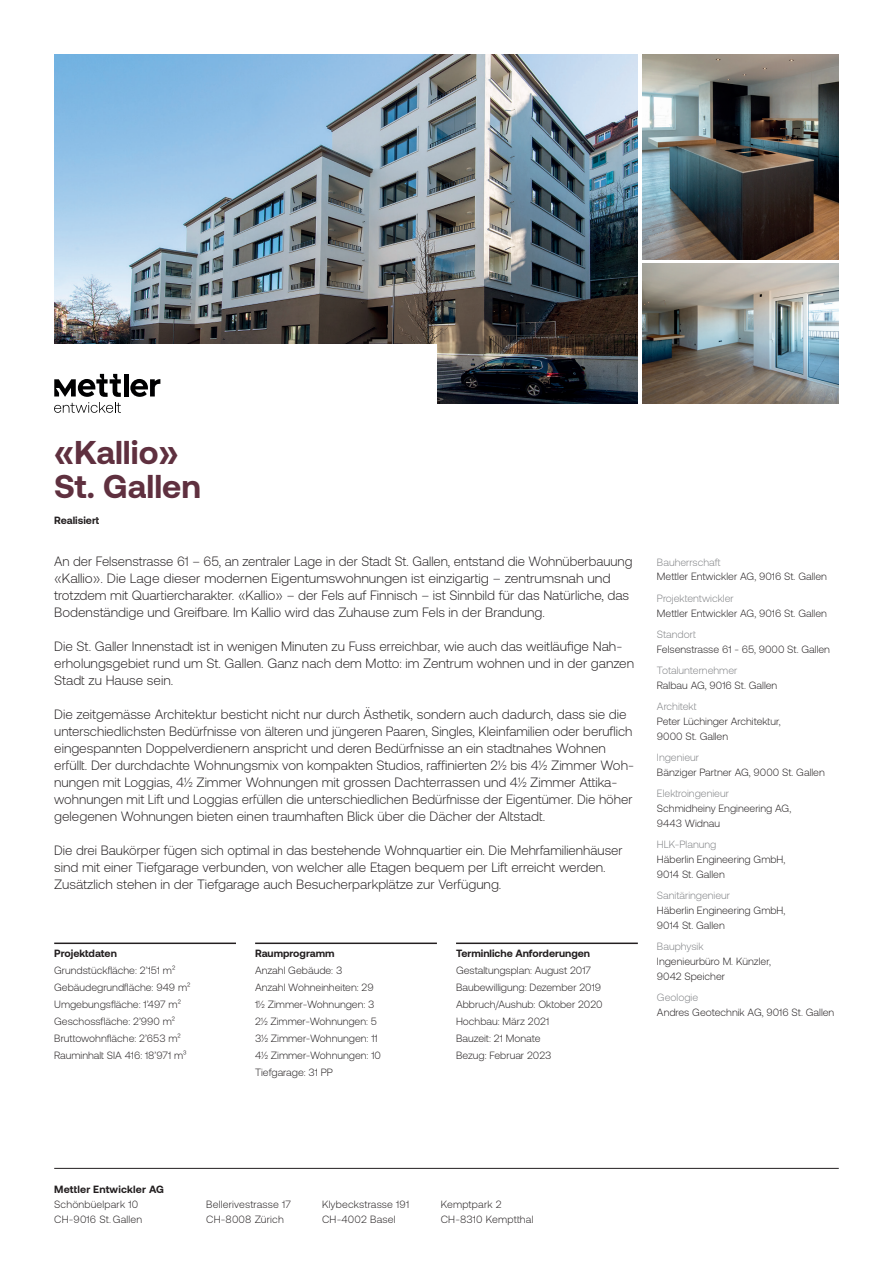
<style>
.page{position:relative;width:893px;height:1263px;background:#fff}
.page>*{position:absolute;margin:0;border:0;box-sizing:border-box;transform-origin:0 0}
.t1{font:700 33px/34px "Aeonik";color:#5f303f}
.t2{font:300 13.5px/17px "Aeonik";color:#231f20}
.t3{font:300 10.5px/17px "Aeonik";color:#231f20}
.t4{font:300 10.5px "Aeonik";color:#808285}
.t5{font:700 10.5px "Aeonik";color:#231f20}
</style>
<div class="page">
<hr style="left:255px;top:942px;width:182px;height:2px;background:#231f20">
<hr style="left:456px;top:942px;width:182px;height:2px;background:#231f20">
<hr style="left:54px;top:942px;width:182px;height:2px;background:#231f20">
<hr style="left:54px;top:1168px;width:785px;height:1px;background:#231f20">
<img style="left:642px;top:264px;width:197px;height:140px">
<img style="left:642px;top:54px;width:197px;height:205px">
<img style="left:54px;top:54px;width:584px;height:350px">
<div style="left:0;top:344px;width:437px;height:322px;background:#fff"></div>
<hr style="left:124px;top:374px;width:4px;height:22px;background:#000001">
<svg style="left:54px;top:374px;width:67px;height:39px"></svg>
<svg style="left:130px;top:379px;width:30px;height:18px"></svg>
<h1 class="t1" style="left:54px;top:435px;width:148px">«Kallio»<br>St. Gallen</h1>
<p class="t5" style="left:54px;top:514px;width:47px">Realisiert</p>
<p class="t2" style="left:54px;top:552px;width:580px">An der Felsenstrasse 61 – 65, an zentraler Lage in der Stadt St. Gallen, entstand die Wohnüberbauung «Kallio». Die Lage dieser modernen Eigentumswohnungen ist einzigartig – zentrumsnah und trotzdem mit Quartiercharakter. «Kallio» – der Fels auf Finnisch – ist Sinnbild für das Natürliche, das Bodenständige und Greifbare. Im Kallio wird das Zuhause zum Fels in der Brandung.</p>
<p class="t2" style="left:54px;top:637px;width:581px">Die St. Galler Innenstadt ist in wenigen Minuten zu Fuss erreichbar, wie auch das weitläufige Nah&shy;erholungsgebiet rund um St. Gallen. Ganz nach dem Motto: im Zentrum wohnen und in der ganzen<br>Stadt zu Hause sein.</p>
<p class="t2" style="left:54px;top:705px;width:581px">Die zeitgemässe Architektur besticht nicht nur durch Ästhetik, sondern auch dadurch, dass sie die unterschiedlichsten Bedürfnisse von älteren und jüngeren Paaren, Singles, Kleinfamilien oder beruflich eingespannten Doppelverdienern anspricht und deren Bedürfnisse an ein stadtnahes Wohnen erfüllt. Der durchdachte Wohnungsmix von kompakten Studios, raffinierten 2½ bis 4½ Zimmer Woh&shy;nungen mit Loggias, 4½ Zimmer Wohnungen mit grossen Dachterrassen und 4½ Zimmer Attika&shy;wohnungen mit Lift und Loggias erfüllen die unterschiedlichen Bedürfnisse der Eigentümer. Die höher gelegenen Wohnungen bieten einen traumhaften Blick über die Dächer der Altstadt.</p>
<p class="t2" style="left:54px;top:842px;width:570px">Die drei Baukörper fügen sich optimal in das bestehende Wohnquartier ein. Die Mehrfamilienhäuser sind mit einer Tiefgarage verbunden, von welcher alle Etagen bequem per Lift erreicht werden.<br>Zusätzlich stehen in der Tiefgarage auch Besucherparkplätze zur Verfügung.</p>
<p class="t5" style="left:54px;top:947px;width:64px">Projektdaten</p>
<p class="t3" style="left:54px;top:962px;width:138px">Grundstückfläche: 2’151 m²<br>Gebäudegrundfläche: 949 m²<br>Umgebungsfläche: 1’497 m²<br>Geschossfläche: 2’990 m²<br>Bruttowohnfläche: 2’653 m²<br>Rauminhalt SIA 416: 18’971 m³</p>
<p class="t5" style="left:255px;top:947px;width:81px">Raumprogramm</p>
<p class="t3" style="left:255px;top:962px;width:127px">Anzahl Gebäude: 3<br>Anzahl Wohneinheiten: 29<br>1½ Zimmer-Wohnungen: 3<br>2½ Zimmer-Wohnungen: 5<br>3½ Zimmer-Wohnungen: 11<br>4½ Zimmer-Wohnungen: 10<br>Tiefgarage: 31 PP</p>
<p class="t5" style="left:456px;top:947px;width:136px">Terminliche Anforderungen</p>
<p class="t3" style="left:456px;top:962px;width:148px">Gestaltungsplan: August 2017<br>Baubewilligung: Dezember 2019<br>Abbruch/Aushub: Oktober 2020<br>Hochbau: März 2021<br>Bauzeit: 21 Monate<br>Bezug: Februar 2023</p>
<p class="t4" style="left:657px;top:556px;width:65px">Bauherrschaft</p>
<p class="t3" style="left:657px;top:568px;width:171px">Mettler Entwickler AG, 9016 St. Gallen</p>
<p class="t4" style="left:657px;top:592px;width:78px">Projektentwickler</p>
<p class="t3" style="left:657px;top:604px;width:171px">Mettler Entwickler AG, 9016 St. Gallen</p>
<p class="t4" style="left:657px;top:628px;width:40px">Standort</p>
<p class="t3" style="left:657px;top:641px;width:175px">Felsenstrasse 61 - 65, 9000 St. Gallen</p>
<p class="t4" style="left:657px;top:665px;width:82px">Totalunternehmer</p>
<p class="t3" style="left:657px;top:677px;width:122px">Ralbau AG, 9016 St. Gallen</p>
<p class="t4" style="left:657px;top:701px;width:41px">Architekt</p>
<p class="t3" style="left:657px;top:714px;width:125px;line-height:14.9px">Peter Lüchinger Architektur,<br>9000 St. Gallen</p>
<p class="t4" style="left:657px;top:752px;width:44px">Ingenieur</p>
<p class="t3" style="left:657px;top:764px;width:169px">Bänziger Partner AG, 9000 St. Gallen</p>
<p class="t4" style="left:657px;top:788px;width:74px">Elektroingenieur</p>
<p class="t3" style="left:657px;top:801px;width:136px;line-height:14.9px">Schmidheiny Engineering AG,<br>9443 Widnau</p>
<p class="t4" style="left:657px;top:839px;width:61px">HLK-Planung</p>
<p class="t3" style="left:657px;top:852px;width:130px;line-height:14.9px">Häberlin Engineering GmbH,<br>9014 St. Gallen</p>
<p class="t4" style="left:657px;top:890px;width:75px">Sanitäringenieur</p>
<p class="t3" style="left:657px;top:903px;width:130px;line-height:14.9px">Häberlin Engineering GmbH,<br>9014 St. Gallen</p>
<p class="t4" style="left:657px;top:941px;width:48px">Bauphysik</p>
<p class="t3" style="left:657px;top:954px;width:115px;line-height:14.9px">Ingenieurbüro M. Künzler,<br>9042 Speicher</p>
<p class="t4" style="left:657px;top:992px;width:43px">Geologie</p>
<p class="t3" style="left:657px;top:1004px;width:179px">Andres Geotechnik AG, 9016 St. Gallen</p>
<p class="t5" style="left:54px;top:1183px;width:111px">Mettler Entwickler AG</p>
<p class="t3" style="left:54px;top:1197px;width:89px;line-height:14.9px">Schönbüelpark 10<br>CH-9016 St. Gallen</p>
<p class="t3" style="left:206px;top:1197px;width:86px;line-height:14.9px">Bellerivestrasse 17<br>CH-8008 Zürich</p>
<p class="t3" style="left:322px;top:1197px;width:89px;line-height:14.9px">Klybeckstrasse 191<br>CH-4002 Basel</p>
<p class="t3" style="left:441px;top:1197px;width:94px;line-height:14.9px">Kemptpark 2<br>CH-8310 Kemptthal</p>
</div>
